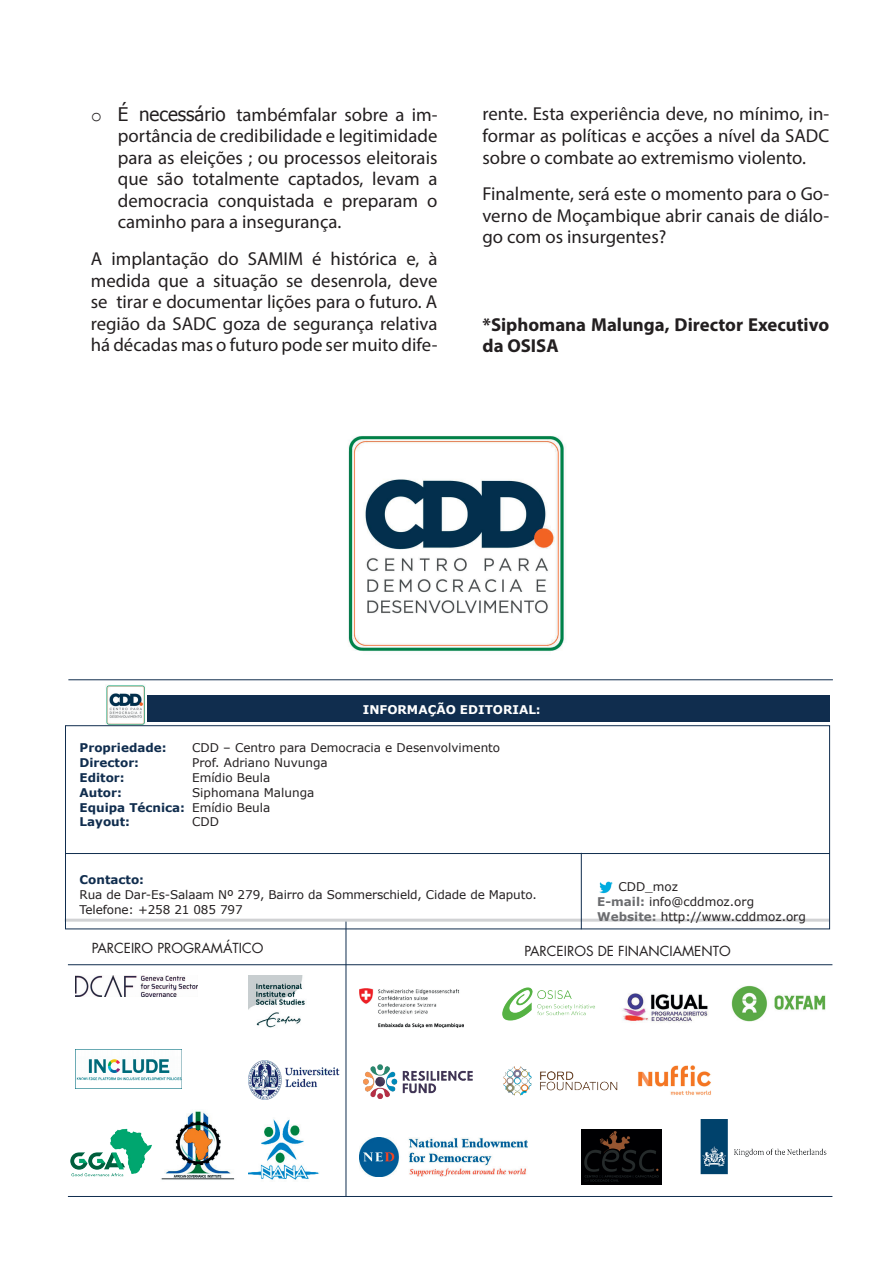
<style>
.page{position:relative;width:893px;height:1263px;background:#fff}
.page>*{position:absolute;margin:0;border:0;box-sizing:border-box;transform-origin:0 0}
.t1{font:18.75px/21.6px "Myriad Pro";color:#231f20;text-align:justify}
.t2{font:700 18.75px/21.6px "Myriad Pro";color:#231f20}
.t3{font:13.5px "Futura LT";color:#231f20}
.t4{font:12px/15px "Verdana";color:#231f20}
.t5{font:700 12px "Verdana";color:#102d4e}
.t6{font:700 12px "Verdana";color:#fff}
.s1{font-family:"Courier New"}
.s2{font-family:"Tahoma"}
.s3{font-weight:700;color:#102d4e}
.s4{font-weight:700;color:#6c6d70}
</style>
<div class="page">
<img style="left:348px;top:436px;width:218px;height:216px">
<hr style="left:346px;top:920px;width:1px;height:276px;background:#102d4e">
<hr style="left:68px;top:964px;width:764px;height:1px;background:#102d4e">
<hr style="left:68px;top:1196px;width:764px;height:1px;background:#102d4e">
<img style="left:359px;top:989px;width:105px;height:38px">
<img style="left:502px;top:987px;width:93px;height:34px">
<img style="left:638px;top:1065px;width:73px;height:30px">
<img style="left:359px;top:1137px;width:168px;height:40px">
<img style="left:732px;top:985px;width:93px;height:36px">
<img style="left:503px;top:1066px;width:115px;height:30px">
<img style="left:363px;top:1064px;width:110px;height:35px">
<img style="left:700px;top:1120px;width:127px;height:55px">
<img style="left:75px;top:1049px;width:107px;height:39px">
<img style="left:249px;top:1060px;width:91px;height:39px">
<img style="left:75px;top:976px;width:123px;height:21px">
<img style="left:249px;top:976px;width:56px;height:52px">
<img style="left:70px;top:1128px;width:82px;height:49px">
<img style="left:161px;top:1111px;width:74px;height:69px">
<img style="left:249px;top:1119px;width:70px;height:61px">
<hr style="left:65px;top:919px;width:764px;height:3px;background:#d1d2d4">
<img style="left:622px;top:993px;width:87px;height:29px">
<img style="left:581px;top:1129px;width:81px;height:56px">
<img style="left:106px;top:685px;width:39px;height:40px">
<div style="left:147px;top:695px;width:683px;height:27px;background:#102d4e"></div>
<div style="left:65px;top:725px;width:765px;height:204px;border:1px solid #102d4e"></div>
<hr style="left:65px;top:853px;width:765px;height:1px;background:#102d4e">
<hr style="left:581px;top:853px;width:1px;height:76px;background:#102d4e">
<img style="left:599px;top:881px;width:14px;height:13px">
<hr style="left:68px;top:679px;width:765px;height:1px;background:#102d4e">
<p class="t1" style="left:118px;top:103px;width:321px;text-indent:-27px"><span class="s1">o</span> <span class="s2">É necessário</span> tambémfalar sobre a im&shy;portância de credibilidade e legitimidade para as eleições ; ou processos eleitorais que são totalmente captados, levam a democracia conquistada e preparam o caminho para a insegurança.</p>
<p class="t1" style="left:91px;top:248px;width:348px">A implantação do SAMIM é histórica e, à medida que a situação se desenrola, deve se tirar e documentar lições para o futuro. A região da SADC goza de segurança relativa há décadas mas o futuro pode ser muito dife-</p>
<p class="t1" style="left:482px;top:103px;width:348px">rente. Esta experiência deve, no mínimo, in&shy;formar as políticas e acções a nível da SADC sobre o combate ao extremismo violento.</p>
<p class="t1" style="left:482px;top:183px;width:348px">Finalmente, será este o momento para o Go&shy;verno de Moçambique abrir canais de diálo&shy;go com os insurgentes?</p>
<p class="t2" style="left:482px;top:313px;width:348px">*Siphomana Malunga, Director Executivo da OSISA</p>
<p class="t6" style="left:363px;top:701px;width:179px">INFORMAÇÃO EDITORIAL:</p>
<p class="t5" style="left:80px;top:739px;width:89px">Propriedade:</p>
<p class="t4" style="left:192px;top:740px;width:310px">CDD – Centro para Democracia e Desenvolvimento</p>
<p class="t5" style="left:80px;top:754px;width:61px">Director:</p>
<p class="t4" style="left:192px;top:755px;width:137px">Prof. Adriano Nuvunga</p>
<p class="t5" style="left:80px;top:769px;width:47px">Editor:</p>
<p class="t4" style="left:192px;top:770px;width:80px">Emídio Beula</p>
<p class="t5" style="left:80px;top:784px;width:44px">Autor:</p>
<p class="t4" style="left:80px;top:785px;width:236px;text-indent:112px">Siphomana Malunga<br><span class="s3">Equipa Técnica:</span> Emídio Beula<br><span class="s3">Layout:</span></p>
<p class="t4" style="left:192px;top:814px;width:28px">CDD</p>
<p class="t5" style="left:80px;top:872px;width:66px">Contacto:</p>
<p class="t4" style="left:80px;top:887px;width:459px">Rua de Dar-Es-Salaam Nº 279, Bairro da Sommerschield, Cidade de Maputo.<br>Telefone: +258 21 085 797</p>
<p class="t4" style="left:597px;top:879px;width:210px;text-indent:21px">CDD_moz<br><span class="s4">E-mail:</span> info@cddmoz.org<br><span class="s4">Website:</span> http://www.cddmoz.org</p>
<p class="t3" style="left:92px;top:939px;width:173px">PARCEIRO PROGRAMÁTICO</p>
<p class="t3" style="left:524px;top:942px;width:208px">PARCEIROS DE FINANCIAMENTO</p>
</div>
